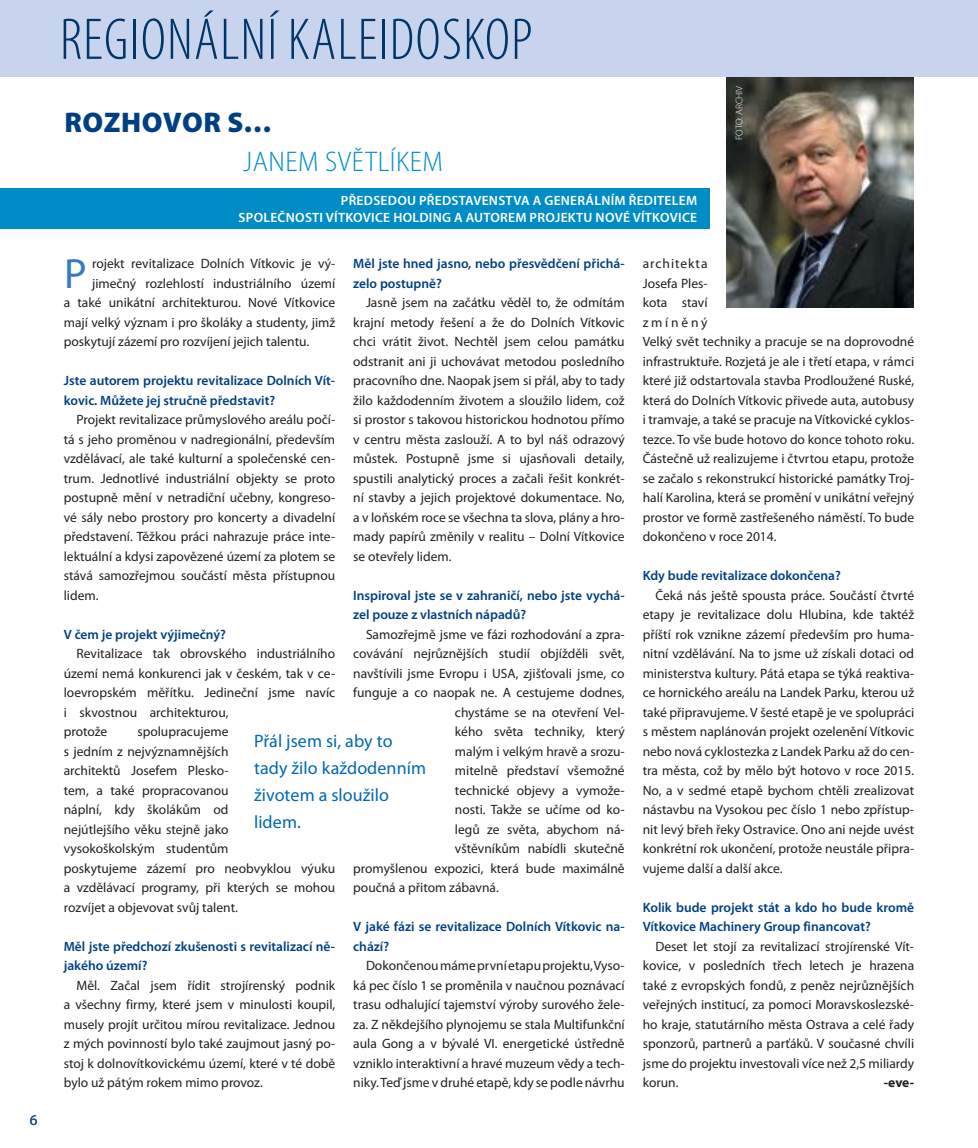
<style>
.page{position:relative;width:978px;height:1148px;background:#fff}
.page>*{position:absolute;margin:0;border:0;box-sizing:border-box;transform-origin:0 0}
.t1{font:300 condensed 59.25px "Myriad Pro";letter-spacing:.02em;color:#003569}
.t2{font:42.45px "Myriad Pro";color:#377abe}
.t3{font:300 semi-condensed 28.5px "Myriad Pro";letter-spacing:.02em;color:#008dc5}
.t4{font:900 28.5px "Myriad Pro";letter-spacing:.02em;color:#004082}
.t5{font:18px/27px "Myriad Pro";letter-spacing:.005em;color:#0068b4}
.t6{font:15px "Myriad Pro";color:#1c4f7f}
.t7{font:13.5px/19.5px "Myriad Pro";color:#231f1f;text-align:justify}
.t8{font:600 13.5px/19.5px "Myriad Pro";color:#004082}
.t9{font:600 13.5px/16.8px "Myriad Pro";letter-spacing:.02em;color:#fff;text-align:right}
.t10{font:700 13.5px "Myriad Pro";color:#231f1f}
.t11{font:300 9.75px "Myriad Pro";color:#fff}
</style>
<div class="page">
<img style="left:727px;top:77px;width:187px;height:230px">
<div style="left:0;top:0;width:978px;height:77px;background:#c8d3ed"></div>
<div style="left:0;top:188px;width:710px;height:41px;background:#008dc5"></div>
<p class="t6" style="left:30px;top:1113px;width:9px">6</p>
<h1 class="t1" style="left:60px;top:17px;width:474px">REGIONÁLNÍ KALEIDOSKOP</h1>
<h3 class="t4" style="left:65px;top:111px;width:209px">ROZHOVOR S…</h3>
<h3 class="t3" style="left:243px;top:150px;width:201px">JANEM SVĚTLÍKEM</h3>
<p class="t9" style="left:239px;top:194px;width:460px">PŘEDSEDOU PŘEDSTAVENSTVA A GENERÁLNÍM ŘEDITELEM<br>SPOLEČNOSTI VÍTKOVICE HOLDING A AUTOREM PROJEKTU NOVÉ VÍTKOVICE</p>
<p class="t11" style="left:736px;top:140px;width:56px;rotate:-90deg">FOTO: ARCHIV</p>
<p class="t8" style="left:353px;top:255px;width:273px">Měl jste hned jasno, nebo přesvědčení přichá&shy;zelo postupně?</p>
<p class="t7" style="left:353px;top:294px;width:273px;text-indent:13px">Jasně jsem na začátku věděl to, že odmítám krajní metody řešení a že do Dolních Vítkovic chci vrátit život. Nechtěl jsem celou památku odstranit ani ji uchovávat metodou posledního pracovního dne. Naopak jsem si přál, aby to tady žilo každodenním životem a sloužilo lidem, což si prostor s takovou historickou hodnotou přímo v centru města zaslouží. A to byl náš odrazový můstek. Postupně jsme si ujasňovali detaily, spustili analytický proces a začali řešit konkrét&shy;ní stavby a jejich projektové dokumentace. No, a v loňském roce se všechna ta slova, plány a hro&shy;mady papírů změnily v realitu – Dolní Vítkovice se otevřely lidem.</p>
<p class="t8" style="left:353px;top:586px;width:273px">Inspiroval jste se v zahraničí, nebo jste vychá&shy;zel pouze z vlastních nápadů?</p>
<p class="t7" style="left:366px;top:625px;width:260px">Samozřejmě jsme ve fázi rozhodování a zpra-</p>
<p class="t7" style="left:353px;top:645px;width:273px">covávání nejrůznějších studií objížděli svět,</p>
<p class="t7" style="left:353px;top:664px;width:273px">navštívili jsme Evropu i USA, zjišťovali jsme, co</p>
<p class="t7" style="left:353px;top:684px;width:273px">funguje a co naopak ne. A cestujeme dodnes,</p>
<p class="t7" style="left:455px;top:703px;width:171px">chystáme se na otevření Vel-</p>
<p class="t7" style="left:455px;top:723px;width:171px">kého světa techniky, který</p>
<p class="t7" style="left:455px;top:742px;width:171px">malým i velkým hravě a srozu-</p>
<p class="t7" style="left:455px;top:762px;width:171px">mitelně představí všemožné</p>
<p class="t7" style="left:455px;top:781px;width:171px">technické objevy a vymože-</p>
<p class="t7" style="left:455px;top:801px;width:171px">nosti. Takže se učíme od ko-</p>
<p class="t7" style="left:455px;top:820px;width:171px">legů ze světa, abychom ná-</p>
<p class="t7" style="left:455px;top:840px;width:171px">vštěvníkům nabídli skutečně</p>
<p class="t7" style="left:353px;top:859px;width:273px">promyšlenou expozici, která bude maximálně</p>
<p class="t7" style="left:353px;top:879px;width:147px">poučná a přitom zábavná.</p>
<p class="t8" style="left:353px;top:918px;width:273px">V jaké fázi se revitalizace Dolních Vítkovic na&shy;chází?</p>
<p class="t7" style="left:353px;top:957px;width:273px;text-indent:13px">Dokončenou máme první etapu projektu, Vyso&shy;ká pec číslo 1 se proměnila v naučnou poznávací trasu odhalující tajemství výroby surového žele&shy;za. Z někdejšího plynojemu se stala Multifunkční aula Gong a v bývalé VI. energetické ústředně vzniklo interaktivní a hravé muzeum vědy a tech&shy;niky. Teď jsme v druhé etapě, kdy se podle návrhu</p>
<h2 class="t2" style="left:64px;top:257px;width:24px">P</h2>
<p class="t7" style="left:92px;top:255px;width:245px">rojekt revitalizace Dolních Vítkovic je vý-</p>
<p class="t7" style="left:92px;top:274px;width:245px">jimečný rozlehlostí industriálního území</p>
<p class="t7" style="left:64px;top:294px;width:273px">a také unikátní architekturou. Nové Vítkovice</p>
<p class="t7" style="left:64px;top:313px;width:273px">mají velký význam i pro školáky a studenty, jimž</p>
<p class="t7" style="left:64px;top:333px;width:247px">poskytují zázemí pro rozvíjení jejich talentu.</p>
<p class="t8" style="left:64px;top:372px;width:273px">Jste autorem projektu revitalizace Dolních Vít&shy;kovic. Můžete jej stručně představit?</p>
<p class="t7" style="left:64px;top:411px;width:273px;text-indent:13px">Projekt revitalizace průmyslového areálu počí&shy;tá s jeho proměnou v nadregionální, především vzdělávací, ale také kulturní a společenské cen&shy;trum. Jednotlivé industriální objekty se proto postupně mění v netradiční učebny, kongreso&shy;vé sály nebo prostory pro koncerty a divadelní představení. Těžkou práci nahrazuje práce inte&shy;lektuální a kdysi zapovězené území za plotem se stává samozřejmou součástí města přístupnou lidem.</p>
<p class="t8" style="left:64px;top:625px;width:164px">V čem je projekt výjimečný?</p>
<p class="t7" style="left:64px;top:645px;width:273px;text-align:left;text-indent:13px">Revitalizace tak obrovského industriálního území nemá konkurenci jak v českém, tak v ce&shy;loevropském měřítku. Jedineční jsme navíc i skvostnou architekturou,<br>protože</p>
<p class="t7" style="left:64px;top:723px;width:273px;text-align:left;text-indent:74px">spolupracujeme<br>s jedním z nejvýznamnějších<br>architektů Josefem Plesko-<br>tem, a také propracovanou<br>náplní, kdy školákům od<br>nejútlejšího věku stejně jako<br>vysokoškolským studentům<br>poskytujeme zázemí pro neobvyklou výuku a vzdělávací programy, při kterých se mohou rozvíjet a objevovat svůj talent.</p>
<p class="t8" style="left:64px;top:937px;width:273px">Měl jste předchozí zkušenosti s revitalizací ně&shy;jakého území?</p>
<p class="t7" style="left:64px;top:976px;width:273px;text-indent:13px">Měl. Začal jsem řídit strojírenský podnik a všechny firmy, které jsem v minulosti koupil, musely projít určitou mírou revitalizace. Jednou z mých povinností bylo také zaujmout jasný po&shy;stoj k dolnovítkovickému území, které v té době bylo už pátým rokem mimo provoz.</p>
<h3 class="t5" style="left:254px;top:729px;width:174px">Přál jsem si, aby to tady žilo každodenním životem a sloužilo lidem.</h3>
<p class="t7" style="left:643px;top:255px;width:273px;text-align:left">architekta<br>Josefa Ples-<br>kota staví<br>zmíněný<br>Velký svět techniky a pracuje se na doprovodné infrastruktuře. Rozjetá je ale i třetí etapa, v rámci které již odstartovala stavba Prodloužené Ruské, která do Dolních Vítkovic přivede auta, autobusy i tramvaje, a také se pracuje na Vítkovické cyklos&shy;tezce. To vše bude hotovo do konce tohoto roku.<br>Částečně už realizujeme i čtvrtou etapu, protože se začalo s rekonstrukcí historické památky Troj&shy;halí Karolina, která se promění v unikátní veřejný prostor ve formě zastřešeného náměstí. To bude dokončeno v roce 2014.</p>
<p class="t8" style="left:643px;top:567px;width:200px">Kdy bude revitalizace dokončena?</p>
<p class="t7" style="left:643px;top:586px;width:273px;text-indent:13px">Čeká nás ještě spousta práce. Součástí čtvrté etapy je revitalizace dolu Hlubina, kde taktéž příští rok vznikne zázemí především pro huma&shy;nitní vzdělávání. Na to jsme už získali dotaci od ministerstva kultury. Pátá etapa se týká reaktiva&shy;ce hornického areálu na Landek Parku, kterou už také připravujeme. V šesté etapě je ve spolupráci s městem naplánován projekt ozelenění Vítkovic nebo nová cyklostezka z Landek Parku až do cen&shy;tra města, což by mělo být hotovo v roce 2015.<br>No, a v sedmé etapě bychom chtěli zrealizovat nástavbu na Vysokou pec číslo 1 nebo zpřístup&shy;nit levý břeh řeky Ostravice. Ono ani nejde uvést konkrétní rok ukončení, protože neustále připra&shy;vujeme další a další akce.</p>
<p class="t8" style="left:643px;top:898px;width:273px">Kolik bude projekt stát a kdo ho bude kromě<br>Vítkovice Machinery Group financovat?</p>
<p class="t7" style="left:643px;top:937px;width:273px;text-indent:13px">Deset let stojí za revitalizací strojírenské Vít&shy;kovice, v posledních třech letech je hrazena také z evropských fondů, z peněz nejrůznějších veřejných institucí, za pomoci Moravskoslezské&shy;ho kraje, statutárního města Ostrava a celé řady sponzorů, partnerů a parťáků. V současné chvíli jsme do projektu investovali více než 2,5 miliardy korun.</p>
<p class="t10" style="left:884px;top:1077px;width:32px">-eve-</p>
</div>
